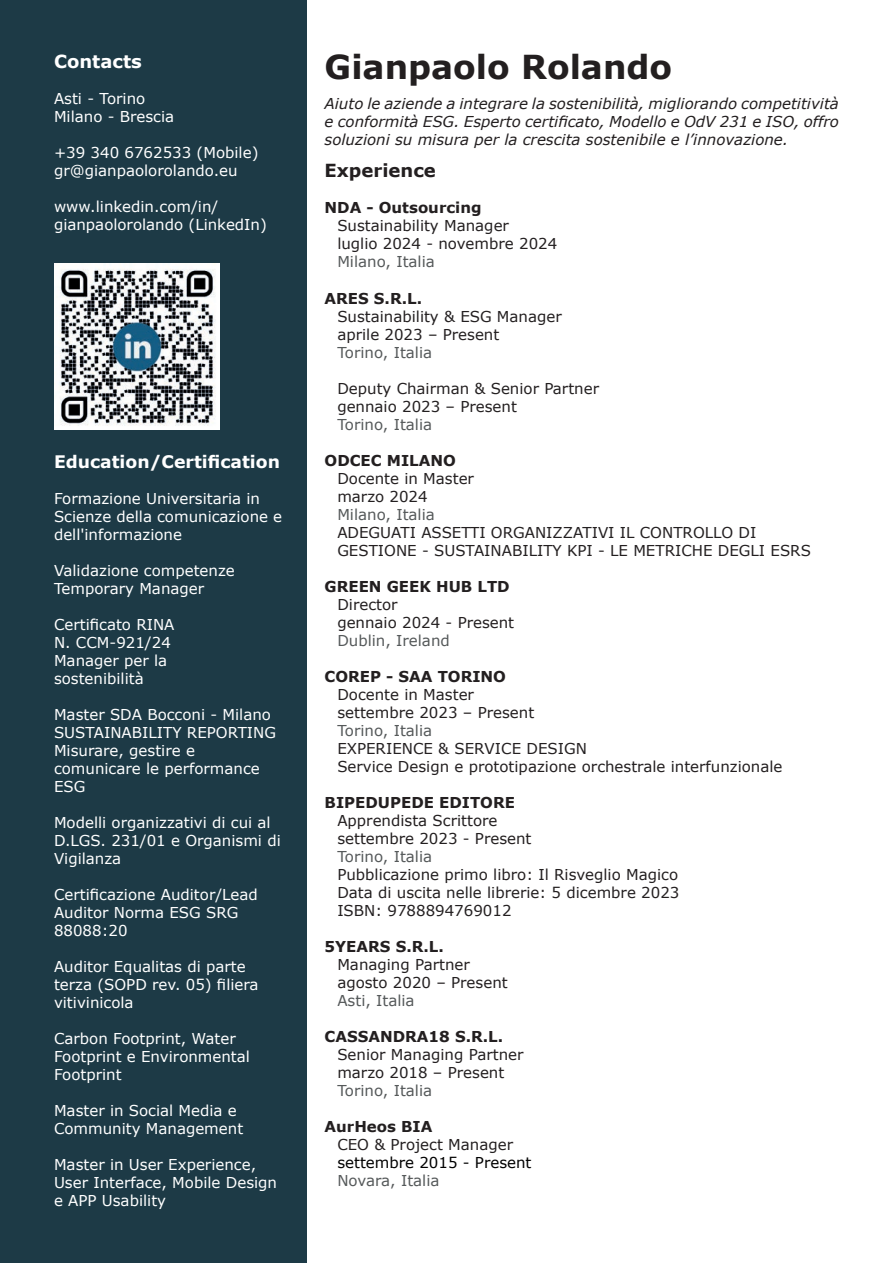
<style>
.page{position:relative;width:893px;height:1263px;background:#fff}
.page>*{position:absolute;margin:0;border:0;box-sizing:border-box;transform-origin:0 0}
.t1{font:700 33px "Verdana";color:#231f20}
.t2{font:700 18px "Verdana";color:#231f20}
.t3{font:700 18px "Verdana";color:#fff}
.t4{font:700 17.25px "Verdana";color:#fff}
.t5{font:15px/18px "Verdana";color:#fff}
.t6{font:15px/18px "Verdana";color:#231f20}
.t7{font:italic 15px/18px "Verdana";color:#231f20;text-align:justify}
.t8{font:15px "Verdana";color:#55595a}
.t9{font:700 15px "Verdana";color:#231f20}
.t10{font:15px "Verdana";color:#000001}
</style>
<div class="page">
<div style="left:0;top:0;width:306px;height:1263px;background:#1d3a46"></div>
<img style="left:54px;top:264px;width:165px;height:165px">
<p class="t3" style="left:54px;top:50px;width:89px">Contacts</p>
<p class="t5" style="left:54px;top:90px;width:122px">Asti - Torino<br>Milano - Brescia</p>
<p class="t5" style="left:54px;top:144px;width:206px">+39 340 6762533 (Mobile) gr@gianpaolorolando.eu</p>
<p class="t5" style="left:54px;top:198px;width:214px">www.linkedin.com/in/ gianpaolorolando (LinkedIn)</p>
<p class="t4" style="left:54px;top:450px;width:227px">Education/Certification</p>
<p class="t5" style="left:54px;top:489px;width:230px">Formazione Universitaria in<br>Scienze della comunicazione e dell'informazione</p>
<p class="t5" style="left:54px;top:561px;width:182px">Validazione competenze<br>Temporary Manager</p>
<p class="t5" style="left:54px;top:615px;width:122px">Certificato RINA<br>N. CCM-921/24<br>Manager per la sostenibilità</p>
<p class="t5" style="left:54px;top:705px;width:224px">Master SDA Bocconi - Milano<br>SUSTAINABILITY REPORTING<br>Misurare, gestire e comunicare le performance<br>ESG</p>
<p class="t5" style="left:54px;top:813px;width:228px">Modelli organizzativi di cui al<br>D.LGS. 231/01 e Organismi di<br>Vigilanza</p>
<p class="t5" style="left:54px;top:885px;width:205px">Certificazione Auditor/Lead<br>Auditor Norma ESG SRG<br>88088:20</p>
<p class="t5" style="left:54px;top:957px;width:206px">Auditor Equalitas di parte terza (SOPD rev. 05) filiera vitivinicola</p>
<p class="t5" style="left:54px;top:1029px;width:198px">Carbon Footprint, Water<br>Footprint e Environmental<br>Footprint</p>
<p class="t5" style="left:54px;top:1101px;width:191px">Master in Social Media e<br>Community Management</p>
<p class="t5" style="left:54px;top:1155px;width:225px">Master in User Experience,<br>User Interface, Mobile Design e APP Usability</p>
<h1 class="t1" style="left:325px;top:46px;width:349px">Gianpaolo Rolando</h1>
<p class="t7" style="left:325px;top:95px;width:516px">Aiuto le aziende a integrare la sostenibilità, migliorando competitività e conformità ESG. Esperto certificato, Modello e OdV 231 e ISO, offro soluzioni su misura per la crescita sostenibile e l’innovazione.</p>
<p class="t2" style="left:325px;top:159px;width:113px">Experience</p>
<p class="t9" style="left:325px;top:198px;width:158px">NDA - Outsourcing</p>
<p class="t6" style="left:337px;top:217px;width:221px">Sustainability Manager<br>luglio 2024 - novembre 2024</p>
<p class="t8" style="left:337px;top:252px;width:99px">Milano, Italia</p>
<p class="t9" style="left:325px;top:288px;width:99px">ARES S.R.L.</p>
<p class="t6" style="left:337px;top:307px;width:226px">Sustainability &amp; ESG Manager aprile 2023 – Present</p>
<p class="t8" style="left:337px;top:342px;width:96px">Torino, Italia</p>
<p class="t6" style="left:337px;top:379px;width:263px">Deputy Chairman &amp; Senior Partner gennaio 2023 – Present</p>
<p class="t8" style="left:337px;top:414px;width:96px">Torino, Italia</p>
<p class="t9" style="left:325px;top:450px;width:133px">ODCEC MILANO</p>
<p class="t6" style="left:337px;top:469px;width:138px">Docente in Master marzo 2024</p>
<p class="t8" style="left:337px;top:504px;width:99px">Milano, Italia</p>
<p class="t6" style="left:337px;top:523px;width:475px">ADEGUATI ASSETTI ORGANIZZATIVI IL CONTROLLO DI<br>GESTIONE - SUSTAINABILITY KPI - LE METRICHE DEGLI ESRS</p>
<p class="t9" style="left:325px;top:576px;width:187px">GREEN GEEK HUB LTD</p>
<p class="t6" style="left:337px;top:595px;width:178px">Director<br>gennaio 2024 - Present</p>
<p class="t8" style="left:337px;top:630px;width:114px">Dublin, Ireland</p>
<p class="t9" style="left:325px;top:666px;width:183px">COREP - SAA TORINO</p>
<p class="t6" style="left:337px;top:685px;width:198px">Docente in Master settembre 2023 – Present</p>
<p class="t8" style="left:337px;top:720px;width:96px">Torino, Italia</p>
<p class="t6" style="left:337px;top:739px;width:447px">EXPERIENCE &amp; SERVICE DESIGN<br>Service Design e prototipazione orchestrale interfunzionale</p>
<p class="t9" style="left:325px;top:792px;width:192px">BIPEDUPEDE EDITORE</p>
<p class="t6" style="left:337px;top:811px;width:196px">Apprendista Scrittore settembre 2023 - Present</p>
<p class="t8" style="left:337px;top:846px;width:96px">Torino, Italia</p>
<p class="t6" style="left:337px;top:865px;width:344px;text-align:justify">Pubblicazione primo libro: Il Risveglio Magico Data di uscita nelle librerie: 5 dicembre 2023<br>ISBN: 9788894769012</p>
<p class="t9" style="left:325px;top:936px;width:121px">5YEARS S.R.L.</p>
<p class="t6" style="left:337px;top:955px;width:172px">Managing Partner agosto 2020 – Present</p>
<p class="t8" style="left:337px;top:990px;width:79px">Asti, Italia</p>
<p class="t9" style="left:325px;top:1026px;width:180px">CASSANDRA18 S.R.L.</p>
<p class="t6" style="left:337px;top:1045px;width:188px">Senior Managing Partner marzo 2018 – Present</p>
<p class="t8" style="left:337px;top:1080px;width:96px">Torino, Italia</p>
<p class="t9" style="left:325px;top:1116px;width:109px">AurHeos BIA</p>
<p class="t6" style="left:337px;top:1135px;width:177px">CEO &amp; Project Manager</p>
<p class="t10" style="left:337px;top:1152px;width:196px">settembre 2015 - Present</p>
<p class="t8" style="left:337px;top:1170px;width:104px">Novara, Italia</p>
</div>
